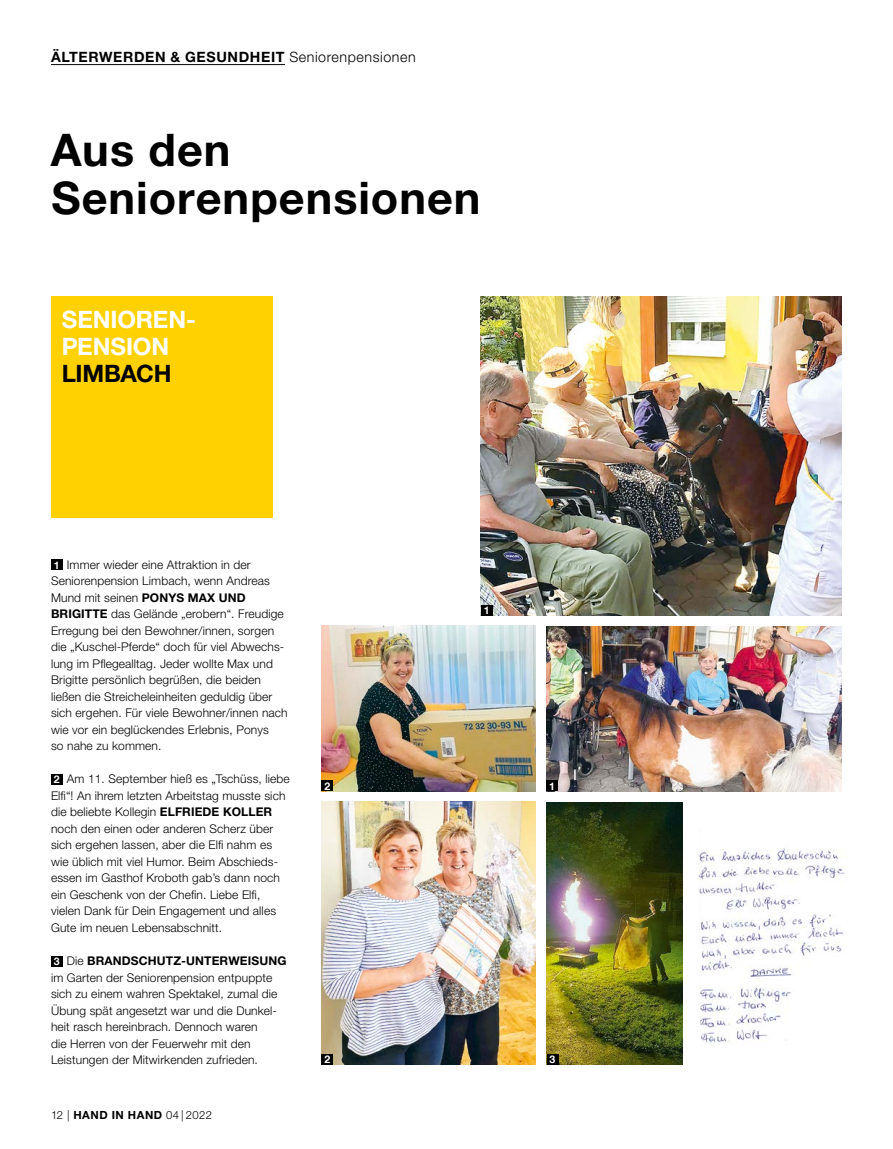
<style>
.page{position:relative;width:893px;height:1149px;background:#fff}
.page>*{position:absolute;margin:0;border:0;box-sizing:border-box;transform-origin:0 0}
.t1{font:700 45px/48px "Helvetica Neue LT Std";letter-spacing:.02em;color:#000}
.t2{font:700 24px/27px "Helvetica Neue LT Std";letter-spacing:-.005em;color:#fff}
.t3{font:700 24px "Helvetica Neue LT Std";letter-spacing:-.015em;color:#000}
.t4{font:700 14.25px "Helvetica Neue LT Std";letter-spacing:.045em;color:#000}
.t5{font:300 12px/16.5px "Helvetica Neue LT Std";letter-spacing:.01em;color:#000}
.t6{font:300 11.25px "Helvetica Neue LT Std";letter-spacing:.035em;color:#000}
.t7{font:700 10.5px "Helvetica Neue LT Com";color:#fff}
.s1{font-weight:300}
.s2{font-family:"Helvetica Neue LT Com";font-weight:700;font-size:10.5px;color:#fff}
.s3{font-weight:700}
</style>
<div class="page">
<img style="left:481px;top:296px;width:361px;height:319px">
<hr style="left:51px;top:64px;width:234px;height:1px;background:#000">
<div style="left:51px;top:559px;width:11px;height:11px;background:#000"></div>
<div style="left:51px;top:774px;width:11px;height:10px;background:#000"></div>
<div style="left:51px;top:955px;width:11px;height:11px;background:#000"></div>
<img style="left:322px;top:625px;width:214px;height:166px">
<img style="left:546px;top:626px;width:296px;height:165px">
<div style="left:322px;top:780px;width:11px;height:11px;background:#000"></div>
<div style="left:546px;top:780px;width:12px;height:11px;background:#000"></div>
<div style="left:51px;top:296px;width:221px;height:222px;background:#ffd100"></div>
<div style="left:481px;top:604px;width:11px;height:11px;background:#000"></div>
<img style="left:546px;top:802px;width:137px;height:262px">
<img style="left:322px;top:801px;width:214px;height:263px">
<div style="left:322px;top:1053px;width:11px;height:11px;background:#000"></div>
<div style="left:547px;top:1053px;width:11px;height:11px;background:#000"></div>
<img style="left:698px;top:848px;width:148px;height:195px">
<p class="t4" style="left:51px;top:48px;width:366px">ÄLTERWERDEN &amp; GESUNDHEIT <span class="s1">Seniorenpensionen</span></p>
<h1 class="t1" style="left:51px;top:125px;width:431px">Aus den<br>Seniorenpensionen</h1>
<h2 class="t2" style="left:62px;top:305px;width:136px">SENIOREN-<br>PENSION</h2>
<h2 class="t3" style="left:62px;top:359px;width:111px">LIMBACH</h2>
<p class="t5" style="left:51px;top:555px;width:238px"><span class="s2">1</span> Immer wieder eine Attraktion in der Seniorenpension Limbach, wenn Andreas Mund mit seinen <span class="s3">PONYS MAX UND BRIGITTE</span> das Gelände „erobern“. Freudige Erregung bei den Bewohner/innen, sorgen die „Kuschel-Pferde“ doch für viel Abwechs&shy;lung im Pflegealltag. Jeder wollte Max und Brigitte persönlich begrüßen, die beiden ließen die Streicheleinheiten geduldig über sich ergehen. Für viele Bewohner/innen nach wie vor ein beglückendes Erlebnis, Ponys<br>so nahe zu kommen.</p>
<p class="t5" style="left:51px;top:770px;width:240px"><span class="s2">2</span> Am 11. September hieß es „Tschüss, liebe Elfi“! An ihrem letzten Arbeitstag musste sich die beliebte Kollegin <span class="s3">ELFRIEDE KOLLER </span>noch den einen oder anderen Scherz über sich ergehen lassen, aber die Elfi nahm es wie üblich mit viel Humor. Beim Abschieds&shy;essen im Gasthof Kroboth gab’s dann noch ein Geschenk von der Chefin. Liebe Elfi, vielen Dank für Dein Engagement und alles Gute im neuen Lebensabschnitt.</p>
<p class="t5" style="left:51px;top:951px;width:237px"><span class="s2">3</span> Die <span class="s3">BRANDSCHUTZ-UNTERWEISUNG </span>im Garten der Seniorenpension entpuppte sich zu einem wahren Spektakel, zumal die Übung spät angesetzt war und die Dunkel&shy;heit rasch hereinbrach. Dennoch waren<br>die Herren von der Feuerwehr mit den Leistungen der Mitwirkenden zufrieden.</p>
<p class="t6" style="left:51px;top:1107px;width:162px">12 | <span class="s3">HAND IN HAND</span> 04 | 2022</p>
<p class="t7" style="left:484px;top:603px;width:7px">1</p>
<p class="t7" style="left:325px;top:779px;width:7px">2</p>
<p class="t7" style="left:549px;top:779px;width:7px">1</p>
<p class="t7" style="left:325px;top:1052px;width:7px">2</p>
<p class="t7" style="left:550px;top:1052px;width:7px">3</p>
</div>
